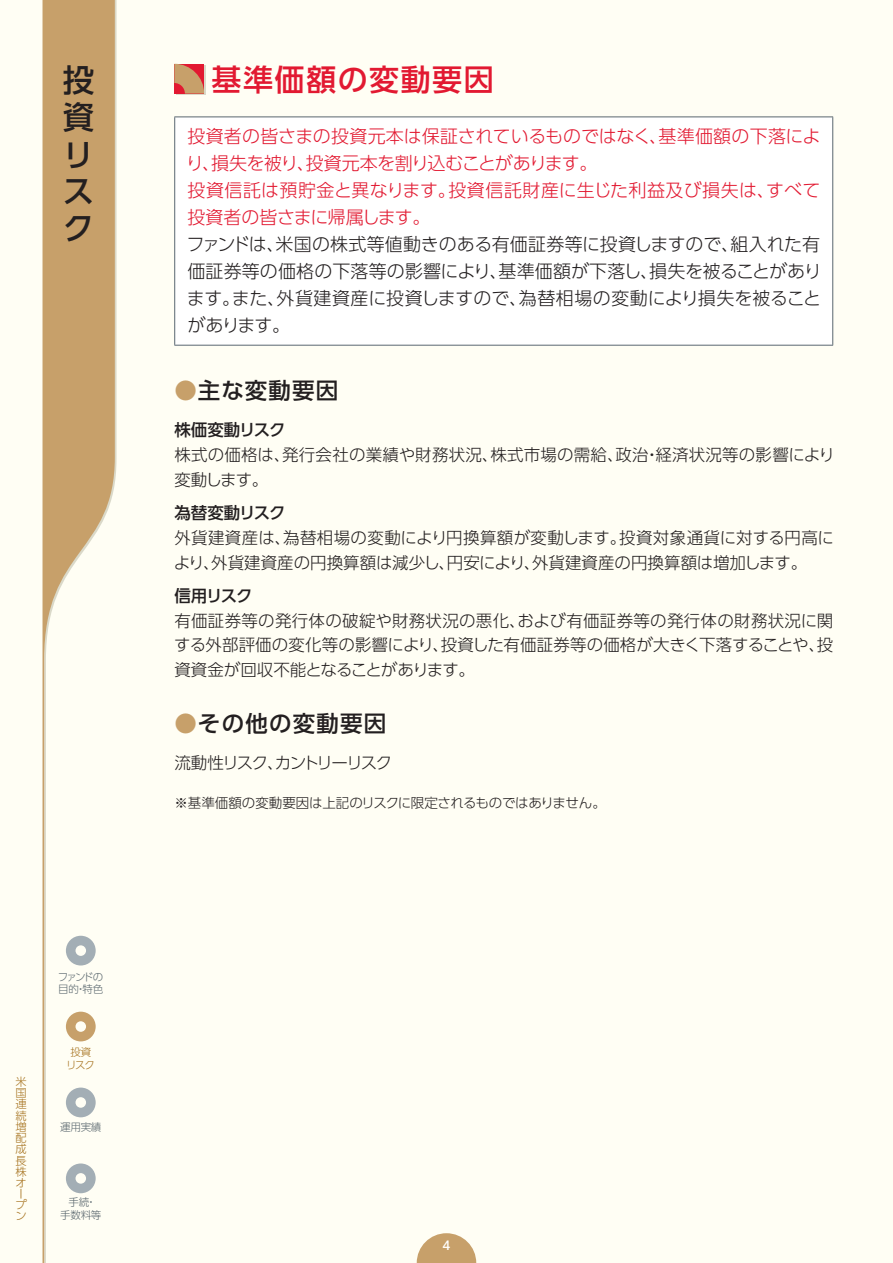
<style>
.page{position:relative;width:893px;height:1263px;background:#fffef4}
.page>*{position:absolute;margin:0;border:0;box-sizing:border-box;transform-origin:0 0}
.t1{font:500 31.5px/37.2px "UD Shin Go Pro";color:#231f20}
.A-大見出し{font:500 30px "UD Shin Go Pro";letter-spacing:.05em;color:#e21931}
.A-中見出し{font:500 22.5px "UD Shin Go Pro";letter-spacing:.05em;color:#231f20}
.A-11pt{font:300 18px/27px "UD Shin Go Pro";letter-spacing:-.01em;color:#231f20;text-align:justify}
.A-11pt-2{font:300 18px/27px "UD Shin Go Pro";letter-spacing:-.005em;color:#e21931}
.A-11pt-3{font:300 16.5px/24.8px "UD Shin Go Pro";color:#231f20}
.A-11pt-4{font:300 16.5px "UD Shin Go Pro";letter-spacing:-.1em;color:#231f20}
.A-小見出し{font:500 16.5px "UD Shin Go Pro";letter-spacing:-.035em;color:#231f20}
.A-小見出し-2{font:500 16.5px "UD Shin Go Pro";letter-spacing:-.07em;color:#231f20}
.A-9pt{font:300 13.5px "UD Shin Go Pro";letter-spacing:-.02em;color:#231f20}
.t2{font:500 12px "UD Shin Go Pro";color:#fff}
.t3{font:300 11.25px/11.1px "UD Shin Go Pro";color:#a6721e}
.t4{font:300 10.5px/12.6px "UD Shin Go Pro";letter-spacing:-.02em;color:#5a676e;text-align:center}
.t5{font:300 10.5px/12.6px "UD Shin Go Pro";letter-spacing:-.13em;color:#5a676e}
.t6{font:300 10.5px/12.6px "UD Shin Go Pro";color:#a6721e;text-align:center}
.s1{color:#c7a06a}
</style>
<div class="page">
<svg style="left:417px;top:1233px;width:59px;height:30px"></svg>
<svg style="left:43px;top:0;width:72px;height:1263px"></svg>
<svg style="left:66px;top:936px;width:30px;height:29px"></svg>
<svg style="left:66px;top:1012px;width:30px;height:29px"></svg>
<svg style="left:66px;top:1087px;width:30px;height:30px"></svg>
<svg style="left:66px;top:1163px;width:30px;height:30px"></svg>
<div style="left:176px;top:65px;width:30px;height:30px;background:#dad9c9"></div>
<svg style="left:174px;top:64px;width:30px;height:30px"></svg>
<div style="left:175px;top:117px;width:658px;height:228px;background:#fff"></div>
<hr style="left:174px;top:117px;width:659px;height:1px;background:#5a676e">
<hr style="left:174px;top:117px;width:1px;height:228px;background:#5a676e">
<hr style="left:832px;top:117px;width:1px;height:228px;background:#5a676e">
<hr style="left:174px;top:345px;width:659px;height:1px;background:#5a676e">
<h1 class="t1" style="left:63px;top:60px;width:33px">投資リスク</h1>
<p class="t3" style="left:16px;top:1075px;width:13px">米国連続増配成長株オープン</p>
<p class="t5" style="left:58px;top:970px;width:47px">ファンドの目的・特色</p>
<p class="t6" style="left:66px;top:1045px;width:30px">投資リスク</p>
<p class="t4" style="left:60px;top:1120px;width:43px">運用実績</p>
<p class="t4" style="left:60px;top:1195px;width:43px">手続・<br>手数料等</p>
<p class="A-大見出し" style="left:212px;top:55px;width:284px">基準価額の変動要因</p>
<p class="A-11pt-2" style="left:186px;top:122px;width:636px">投資者の皆さまの投資元本は保証されているものではなく、基準価額の下落により、損失を被り、投資元本を割り込むことがあります。</p>
<p class="A-11pt-2" style="left:187px;top:176px;width:634px">投資信託は預貯金と異なります。投資信託財産に生じた利益及び損失は、すべて投資者の皆さまに帰属します。</p>
<p class="A-11pt" style="left:187px;top:230px;width:637px">ファンドは、米国の株式等値動きのある有価証券等に投資しますので、組入れた有価証券等の価格の下落等の影響により、基準価額が下落し、損失を被ることがあります。また、外貨建資産に投資しますので、為替相場の変動により損失を被ることがあります。</p>
<p class="A-中見出し" style="left:174px;top:373px;width:165px"><span class="s1">●</span>主な変動要因</p>
<p class="A-小見出し" style="left:174px;top:417px;width:113px">株価変動リスク</p>
<p class="A-11pt-3" style="left:174px;top:442px;width:662px">株式の価格は、発行会社の業績や財務状況、株式市場の需給、政治・経済状況等の影響により変動します。</p>
<p class="A-小見出し" style="left:174px;top:499px;width:113px">為替変動リスク</p>
<p class="A-11pt-3" style="left:174px;top:525px;width:662px">外貨建資産は、為替相場の変動により円換算額が変動します。投資対象通貨に対する円高により、外貨建資産の円換算額は減少し、円安により、外貨建資産の円換算額は増加します。</p>
<p class="A-小見出し-2" style="left:174px;top:582px;width:80px">信用リスク</p>
<p class="A-11pt-3" style="left:174px;top:607px;width:661px;text-align:justify">有価証券等の発行体の破綻や財務状況の悪化、および有価証券等の発行体の財務状況に関する外部評価の変化等の影響により、投資した有価証券等の価格が大きく下落することや、投資資金が回収不能となることがあります。</p>
<p class="A-中見出し" style="left:174px;top:705px;width:213px"><span class="s1">●</span>その他の変動要因</p>
<p class="A-11pt-4" style="left:174px;top:749px;width:219px">流動性リスク、カントリーリスク</p>
<p class="A-9pt" style="left:174px;top:792px;width:433px">※基準価額の変動要因は上記のリスクに限定されるものではありません。</p>
<p class="t2" style="left:442px;top:1236px;width:9px">4</p>
</div>
